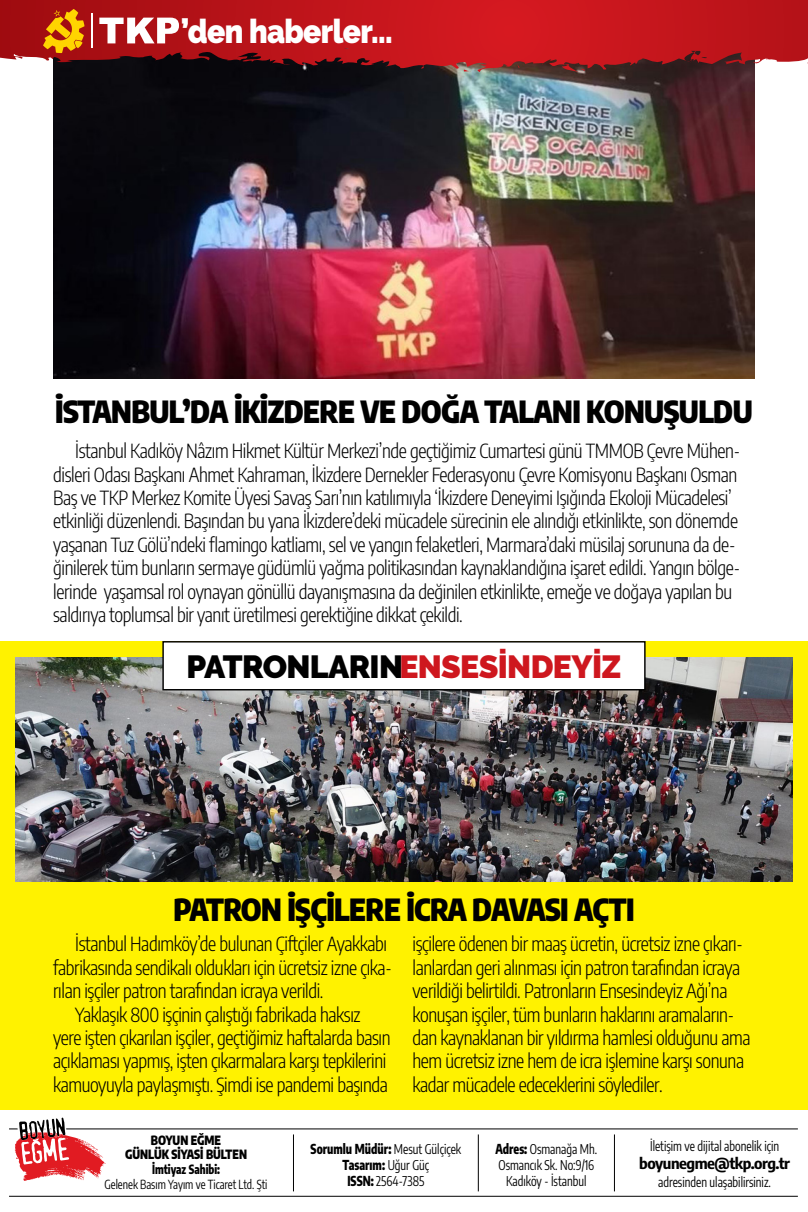
<style>
.page{position:relative;width:808px;height:1212px;background:#fff}
.page>*{position:absolute;margin:0;border:0;box-sizing:border-box;transform-origin:0 0}
.t1{font:900 33.38px "Raleway";letter-spacing:-.02em;color:#fff;scale:.9 1}
.t2{font:900 31.95px "Raleway";letter-spacing:-.02em;color:#ce171e}
.t3{font:900 30px "Encode Sans Condensed";letter-spacing:-.02em;color:#000}
.t4{font:300 19.5px/23.4px "Encode Sans Condensed";letter-spacing:-.02em;color:#000;scale:.95 1}
.t5{font:700 15px "Encode Sans Condensed";letter-spacing:-.03em;color:#000;scale:1.1 1}
.t6{font:13.5px/15.8px "Encode Sans Condensed";color:#000;text-align:center;scale:.87 1}
.t7{font:12.6px "Encode Sans Condensed";color:#000;scale:.87 1}
.t8{font:900 12.6px "Encode Sans Condensed";color:#000;scale:.92 1}
.t9{font:800 12.6px "Encode Sans Condensed";color:#000;scale:.87 1}
.s1{color:#000}
.s2{font-weight:800}
</style>
<div class="page">
<img style="left:53px;top:0;width:702px;height:378px">
<svg style="left:0;top:0;width:634px;height:72px;background:#aa191e"></svg>
<svg style="left:99px;top:18px;width:80px;height:25px"></svg>
<hr style="left:92px;top:13px;width:1px;height:35px;background:#fff">
<svg style="left:43px;top:9px;width:41px;height:44px;background:#d37408"></svg>
<hr style="left:9px;top:1128px;width:789px;height:1px;background:#000">
<hr style="left:9px;top:1196px;width:789px;height:1px;background:#000">
<div style="left:13px;top:1116px;width:94px;height:66px;background:#fff"></div>
<svg style="left:15px;top:1117px;width:91px;height:64px"></svg>
<hr style="left:293px;top:1134px;width:1px;height:57px;background:#000">
<hr style="left:478px;top:1134px;width:1px;height:57px;background:#000">
<hr style="left:614px;top:1134px;width:1px;height:57px;background:#000">
<div style="left:0;top:641px;width:808px;height:469px;background:#fff200"></div>
<img style="left:16px;top:658px;width:776px;height:224px">
<div style="left:163px;top:642px;width:482px;height:48px;background:#fff"></div>
<div style="left:162px;top:641px;width:484px;height:49px;border:1px solid #000"></div>
<h1 class="t1" style="left:181px;top:12px;width:237px">’den haberler...</h1>
<h3 class="t3" style="left:55px;top:388px;width:696px">İSTANBUL’DA İKİZDERE VE DOĞA TALANI KONUŞULDU</h3>
<p class="t4" style="left:53px;top:438px;width:725px;text-indent:22px">İstanbul Kadıköy Nâzım Hikmet Kültür Merkezi’nde geçtiğimiz Cumartesi günü TMMOB Çevre Mühen&shy;disleri Odası Başkanı Ahmet Kahraman, İkizdere Dernekler Federasyonu Çevre Komisyonu Başkanı Osman Baş ve TKP Merkez Komite Üyesi Savaş Sarı’nın katılımıyla ‘İkizdere Deneyimi Işığında Ekoloji Mücadelesi’ etkinliği düzenlendi. Başından bu yana İkizdere’deki mücadele sürecinin ele alındığı etkinlikte, son dönemde yaşanan Tuz Gölü’ndeki flamingo katliamı, sel ve yangın felaketleri, Marmara’daki müsilaj sorununa da de&shy;ğinilerek tüm bunların sermaye güdümlü yağma politikasından kaynaklandığına işaret edildi. Yangın bölge&shy;lerinde yaşamsal rol oynayan gönüllü dayanışmasına da değinilen etkinlikte, emeğe ve doğaya yapılan bu saldırıya toplumsal bir yanıt üretilmesi gerektiğine dikkat çekildi.</p>
<h2 class="t2" style="left:187px;top:648px;width:436px"><span class="s1">PATRONLARIN</span>ENSESİNDEYİZ</h2>
<h3 class="t3" style="left:173px;top:886px;width:462px">PATRON İŞÇİLERE İCRA DAVASI AÇTI</h3>
<p class="t4" style="left:75px;top:931px;width:330px">İstanbul Hadımköy’de bulunan Çiftçiler Ayakkabı</p>
<p class="t4" style="left:53px;top:955px;width:358px">fabrikasında sendikalı oldukları için ücretsiz izne çıka-</p>
<p class="t4" style="left:53px;top:978px;width:286px">rılan işçiler patron tarafından icraya verildi.</p>
<p class="t4" style="left:75px;top:1002px;width:302px">Yaklaşık 800 işçinin çalıştığı fabrikada haksız</p>
<p class="t4" style="left:53px;top:1025px;width:357px">yere işten çıkarılan işçiler, geçtiğimiz haftalarda basın</p>
<p class="t4" style="left:53px;top:1048px;width:352px">açıklaması yapmış, işten çıkarmalara karşı tepkilerini</p>
<p class="t4" style="left:53px;top:1072px;width:354px">kamuoyuyla paylaşmıştı. Şimdi ise pandemi başında</p>
<p class="t4" style="left:412px;top:931px;width:357px">işçilere ödenen bir maaş ücretin, ücretsiz izne çıkarı&shy;lanlardan geri alınması için patron tarafından icraya verildiği belirtildi. Patronların Ensesindeyiz Ağı’na konuşan işçiler, tüm bunların haklarını aramaların&shy;dan kaynaklanan bir yıldırma hamlesi olduğunu ama hem ücretsiz izne hem de icra işlemine karşı sonuna kadar mücadele edeceklerini söylediler.</p>
<p class="t8" style="left:151px;top:1130px;width:60px">BOYUN EĞME</p>
<p class="t8" style="left:125px;top:1144px;width:17px">GÜNLÜK</p>
<p class="t8" style="left:171px;top:1144px;width:46px">SİYASİ BÜLTEN</p>
<p class="t9" style="left:152px;top:1160px;width:80px">İmtiyaz Sahibi:</p>
<p class="t7" style="left:105px;top:1176px;width:189px">Gelenek Basım Yayım ve Ticaret Ltd. Şti</p>
<p class="t6" style="left:310px;top:1140px;width:175px"><span class="s2">Sorumlu Müdür:</span> Mesut Gülçiçek<br><span class="s2">Tasarım:</span> Uğur Güç<br><span class="s2">ISSN:</span> 2564-7385</p>
<p class="t6" style="left:495px;top:1140px;width:119px"><span class="s2">Adres:</span> Osmanağa Mh.<br>Osmancık Sk. No:9/16<br>Kadıköy - İstanbul</p>
<p class="t6" style="left:650px;top:1137px;width:150px">İletişim ve dijital abonelik için</p>
<p class="t5" style="left:639px;top:1152px;width:139px">boyunegme@tkp.org.tr</p>
<p class="t6" style="left:658px;top:1173px;width:131px">adresinden ulaşabilirsiniz.</p>
</div>
